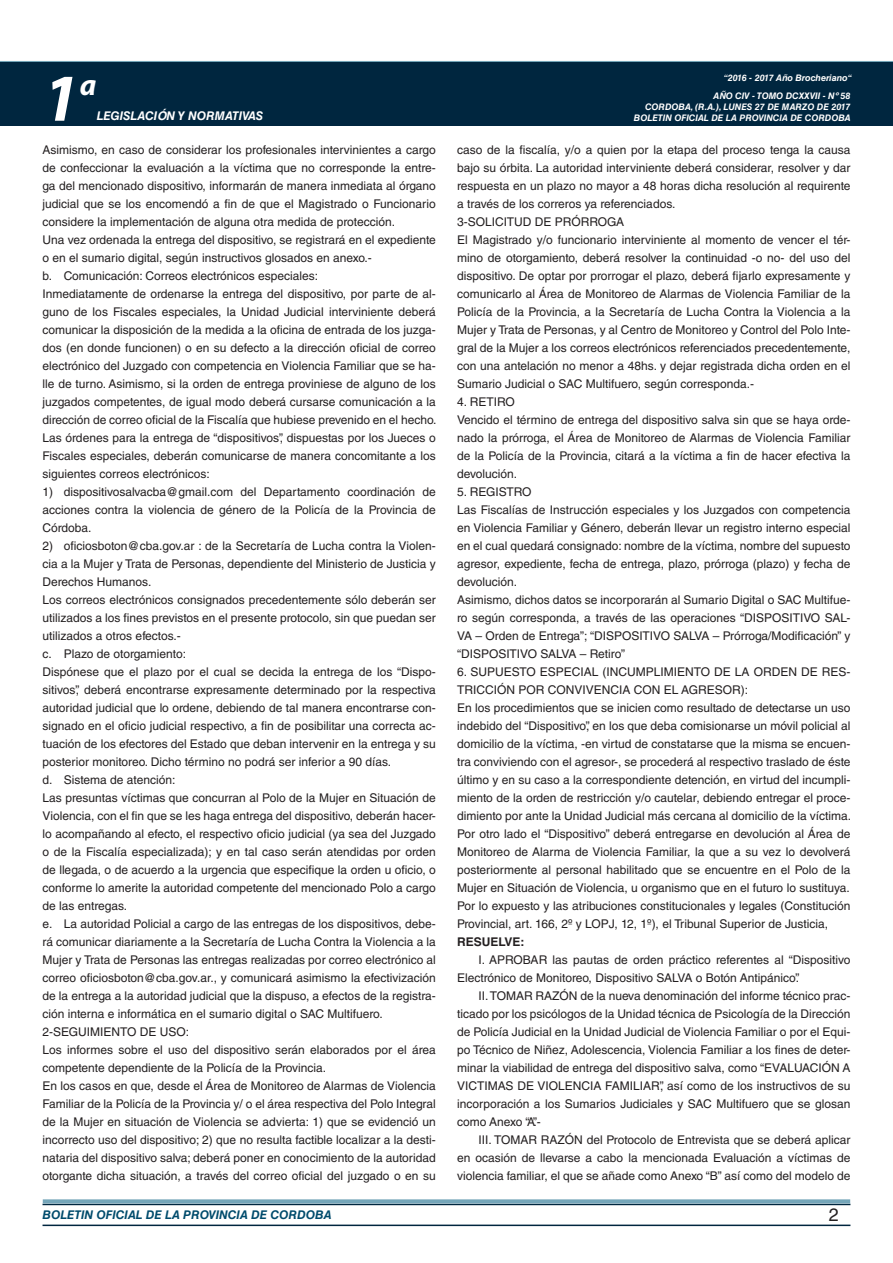
<style>
.page{position:relative;width:893px;height:1263px;background:#fff}
.page>*{position:absolute;margin:0;border:0;box-sizing:border-box;transform-origin:0 0}
.t1{font:italic 700 67.5px "Myriad Pro";color:#fff}
.t2{font:italic 700 30px "Myriad Pro";color:#fff}
.t3{font:18px "Helvetica LT Std";color:#231f20}
.TEXTO_BASE{font:12px/18px "Helvetica LT Std";color:#231f20;text-align:justify}
.t4{font:italic 700 12px "Helvetica LT Std";color:#004b6c}
.t5{font:italic 700 12px "Helvetica LT Std";color:#fff}
.TEXTO_BASE-2{font:700 12px "Helvetica LT Std";color:#231f20}
.t6{font:italic 700 9px/10.8px "Helvetica LT Std";color:#fff;text-align:right}
</style>
<div class="page">
<div style="left:0;top:61px;width:893px;height:6px;background:#73a5b8"></div>
<div style="left:0;top:62px;width:893px;height:64px;background:#00263f"></div>
<hr style="left:43px;top:1224px;width:807px;height:2px;background:#00263f">
<div style="left:42px;top:1198px;width:809px;height:8px;background:#fff;opacity:.75"></div>
<h1 class="t1" style="left:43px;top:54px;width:38px">1</h1>
<h2 class="t2" style="left:80px;top:66px;width:18px">a</h2>
<p class="t5" style="left:97px;top:109px;width:168px">LEGISLACIÓN Y NORMATIVAS</p>
<p class="TEXTO_BASE" style="left:43px;top:141px;width:395px">Asimismo, en caso de considerar los profesionales intervinientes a cargo de confeccionar la evaluación a la víctima que no corresponde la entre&shy;ga del mencionado dispositivo, informarán de manera inmediata al órgano judicial que se los encomendó a fin de que el Magistrado o Funcionario considere la implementación de alguna otra medida de protección.</p>
<p class="TEXTO_BASE" style="left:43px;top:231px;width:395px">Una vez ordenada la entrega del dispositivo, se registrará en el expediente o en el sumario digital, según instructivos glosados en anexo.-</p>
<p class="TEXTO_BASE" style="left:43px;top:267px;width:277px">b. Comunicación: Correos electrónicos especiales:</p>
<p class="TEXTO_BASE" style="left:43px;top:285px;width:396px">Inmediatamente de ordenarse la entrega del dispositivo, por parte de al&shy;guno de los Fiscales especiales, la Unidad Judicial interviniente deberá comunicar la disposición de la medida a la oficina de entrada de los juzga&shy;dos (en donde funcionen) o en su defecto a la dirección oficial de correo electrónico del Juzgado con competencia en Violencia Familiar que se ha&shy;lle de turno. Asimismo, si la orden de entrega proviniese de alguno de los juzgados competentes, de igual modo deberá cursarse comunicación a la dirección de correo oficial de la Fiscalía que hubiese prevenido en el hecho.</p>
<p class="TEXTO_BASE" style="left:43px;top:429px;width:395px">Las órdenes para la entrega de “dispositivos”, dispuestas por los Jueces o Fiscales especiales, deberán comunicarse de manera concomitante a los siguientes correos electrónicos:</p>
<p class="TEXTO_BASE" style="left:43px;top:483px;width:395px">1) dispositivosalvacba@gmail.com del Departamento coordinación de acciones contra la violencia de género de la Policía de la Provincia de Córdoba.</p>
<p class="TEXTO_BASE" style="left:43px;top:537px;width:395px">2) oficiosboton@cba.gov.ar : de la Secretaría de Lucha contra la Violen&shy;cia a la Mujer y Trata de Personas, dependiente del Ministerio de Justicia y Derechos Humanos.</p>
<p class="TEXTO_BASE" style="left:43px;top:591px;width:395px">Los correos electrónicos consignados precedentemente sólo deberán ser utilizados a los fines previstos en el presente protocolo, sin que puedan ser utilizados a otros efectos.-</p>
<p class="TEXTO_BASE" style="left:43px;top:645px;width:145px">c. Plazo de otorgamiento:</p>
<p class="TEXTO_BASE" style="left:43px;top:663px;width:395px">Dispónese que el plazo por el cual se decida la entrega de los “Dispo&shy;sitivos”, deberá encontrarse expresamente determinado por la respectiva autoridad judicial que lo ordene, debiendo de tal manera encontrarse con&shy;signado en el oficio judicial respectivo, a fin de posibilitar una correcta ac&shy;tuación de los efectores del Estado que deban intervenir en la entrega y su posterior monitoreo. Dicho término no podrá ser inferior a 90 días.</p>
<p class="TEXTO_BASE" style="left:43px;top:771px;width:134px">d. Sistema de atención:</p>
<p class="TEXTO_BASE" style="left:43px;top:789px;width:395px">Las presuntas víctimas que concurran al Polo de la Mujer en Situación de Violencia, con el fin que se les haga entrega del dispositivo, deberán hacer&shy;lo acompañando al efecto, el respectivo oficio judicial (ya sea del Juzgado o de la Fiscalía especializada); y en tal caso serán atendidas por orden de llegada, o de acuerdo a la urgencia que especifique la orden u oficio, o conforme lo amerite la autoridad competente del mencionado Polo a cargo de las entregas.</p>
<p class="TEXTO_BASE" style="left:43px;top:915px;width:395px">e. La autoridad Policial a cargo de las entregas de los dispositivos, debe&shy;rá comunicar diariamente a la Secretaría de Lucha Contra la Violencia a la Mujer y Trata de Personas las entregas realizadas por correo electrónico al correo oficiosboton@cba.gov.ar., y comunicará asimismo la efectivización de la entrega a la autoridad judicial que la dispuso, a efectos de la registra&shy;ción interna e informática en el sumario digital o SAC Multifuero.</p>
<p class="TEXTO_BASE" style="left:43px;top:1023px;width:148px">2-SEGUIMIENTO DE USO:</p>
<p class="TEXTO_BASE" style="left:43px;top:1041px;width:395px">Los informes sobre el uso del dispositivo serán elaborados por el área competente dependiente de la Policía de la Provincia.</p>
<p class="TEXTO_BASE" style="left:43px;top:1077px;width:395px">En los casos en que, desde el Área de Monitoreo de Alarmas de Violencia Familiar de la Policía de la Provincia y/ o el área respectiva del Polo Integral de la Mujer en situación de Violencia se advierta: 1) que se evidenció un incorrecto uso del dispositivo; 2) que no resulta factible localizar a la desti&shy;nataria del dispositivo salva; deberá poner en conocimiento de la autoridad otorgante dicha situación, a través del correo oficial del juzgado o en su</p>
<p class="t6" style="left:724px;top:72px;width:130px">“2016 - 2017 Año Brocheriano“</p>
<p class="t6" style="left:634px;top:91px;width:218px">AÑO CIV - TOMO DCXXVII - Nº 58<br>CORDOBA, (R.A.), LUNES 27 DE MARZO DE 2017<br>BOLETIN OFICIAL DE LA PROVINCIA DE CORDOBA</p>
<p class="TEXTO_BASE" style="left:457px;top:141px;width:395px">caso de la fiscalía, y/o a quien por la etapa del proceso tenga la causa bajo su órbita. La autoridad interviniente deberá considerar, resolver y dar respuesta en un plazo no mayor a 48 horas dicha resolución al requirente a través de los correros ya referenciados.</p>
<p class="TEXTO_BASE" style="left:457px;top:213px;width:169px">3-SOLICITUD DE PRÓRROGA</p>
<p class="TEXTO_BASE" style="left:457px;top:231px;width:395px">El Magistrado y/o funcionario interviniente al momento de vencer el tér&shy;mino de otorgamiento, deberá resolver la continuidad -o no- del uso del dispositivo. De optar por prorrogar el plazo, deberá fijarlo expresamente y comunicarlo al Área de Monitoreo de Alarmas de Violencia Familiar de la Policía de la Provincia, a la Secretaría de Lucha Contra la Violencia a la Mujer y Trata de Personas, y al Centro de Monitoreo y Control del Polo Inte&shy;gral de la Mujer a los correos electrónicos referenciados precedentemente, con una antelación no menor a 48hs. y dejar registrada dicha orden en el Sumario Judicial o SAC Multifuero, según corresponda.-</p>
<p class="TEXTO_BASE" style="left:457px;top:393px;width:59px">4. RETIRO</p>
<p class="TEXTO_BASE" style="left:457px;top:411px;width:395px">Vencido el término de entrega del dispositivo salva sin que se haya orde&shy;nado la prórroga, el Área de Monitoreo de Alarmas de Violencia Familiar de la Policía de la Provincia, citará a la víctima a fin de hacer efectiva la devolución.</p>
<p class="TEXTO_BASE" style="left:457px;top:483px;width:76px">5. REGISTRO</p>
<p class="TEXTO_BASE" style="left:457px;top:501px;width:395px">Las Fiscalías de Instrucción especiales y los Juzgados con competencia en Violencia Familiar y Género, deberán llevar un registro interno especial en el cual quedará consignado: nombre de la víctima, nombre del supuesto agresor, expediente, fecha de entrega, plazo, prórroga (plazo) y fecha de devolución.</p>
<p class="TEXTO_BASE" style="left:457px;top:591px;width:395px">Asimismo, dichos datos se incorporarán al Sumario Digital o SAC Multifue&shy;ro según corresponda, a través de las operaciones “DISPOSITIVO SAL-VA – Orden de Entrega”; “DISPOSITIVO SALVA – Prórroga/Modificación” y “DISPOSITIVO SALVA – Retiro”</p>
<p class="TEXTO_BASE" style="left:457px;top:663px;width:395px">6. SUPUESTO ESPECIAL (INCUMPLIMIENTO DE LA ORDEN DE RES-<br>TRICCIÓN POR CONVIVENCIA CON EL AGRESOR):</p>
<p class="TEXTO_BASE" style="left:457px;top:699px;width:396px">En los procedimientos que se inicien como resultado de detectarse un uso indebido del “Dispositivo”, en los que deba comisionarse un móvil policial al domicilio de la víctima, -en virtud de constatarse que la misma se encuen&shy;tra conviviendo con el agresor-, se procederá al respectivo traslado de éste último y en su caso a la correspondiente detención, en virtud del incumpli&shy;miento de la orden de restricción y/o cautelar, debiendo entregar el proce&shy;dimiento por ante la Unidad Judicial más cercana al domicilio de la víctima.<br>Por otro lado el “Dispositivo” deberá entregarse en devolución al Área de Monitoreo de Alarma de Violencia Familiar, la que a su vez lo devolverá posteriormente al personal habilitado que se encuentre en el Polo de la Mujer en Situación de Violencia, u organismo que en el futuro lo sustituya.</p>
<p class="TEXTO_BASE" style="left:457px;top:897px;width:395px">Por lo expuesto y las atribuciones constitucionales y legales (Constitución<br>Provincial, art. 166, 2º y LOPJ, 12, 1º), el Tribunal Superior de Justicia,</p>
<p class="TEXTO_BASE-2" style="left:457px;top:934px;width:69px">RESUELVE:</p>
<p class="TEXTO_BASE" style="left:457px;top:951px;width:395px;text-indent:21px">I. APROBAR las pautas de orden práctico referentes al “Dispositivo<br>Electrónico de Monitoreo, Dispositivo SALVA o Botón Antipánico”.</p>
<p class="TEXTO_BASE" style="left:457px;top:987px;width:395px;text-indent:21px">II. TOMAR RAZÓN de la nueva denominación del informe técnico prac&shy;ticado por los psicólogos de la Unidad técnica de Psicología de la Dirección de Policía Judicial en la Unidad Judicial de Violencia Familiar o por el Equi&shy;po Técnico de Niñez, Adolescencia, Violencia Familiar a los fines de deter&shy;minar la viabilidad de entrega del dispositivo salva, como “EVALUACIÓN A VICTIMAS DE VIOLENCIA FAMILIAR”, así como de los instructivos de su incorporación a los Sumarios Judiciales y SAC Multifuero que se glosan como Anexo “A”.-</p>
<p class="TEXTO_BASE" style="left:457px;top:1131px;width:395px;text-indent:21px">III. TOMAR RAZÓN del Protocolo de Entrevista que se deberá aplicar en ocasión de llevarse a cabo la mencionada Evaluación a víctimas de violencia familiar, el que se añade como Anexo “B” así como del modelo de</p>
<p class="t4" style="left:43px;top:1208px;width:290px">BOLETIN OFICIAL DE LA PROVINCIA DE CORDOBA</p>
<p class="t3" style="left:829px;top:1204px;width:12px">2</p>
</div>
